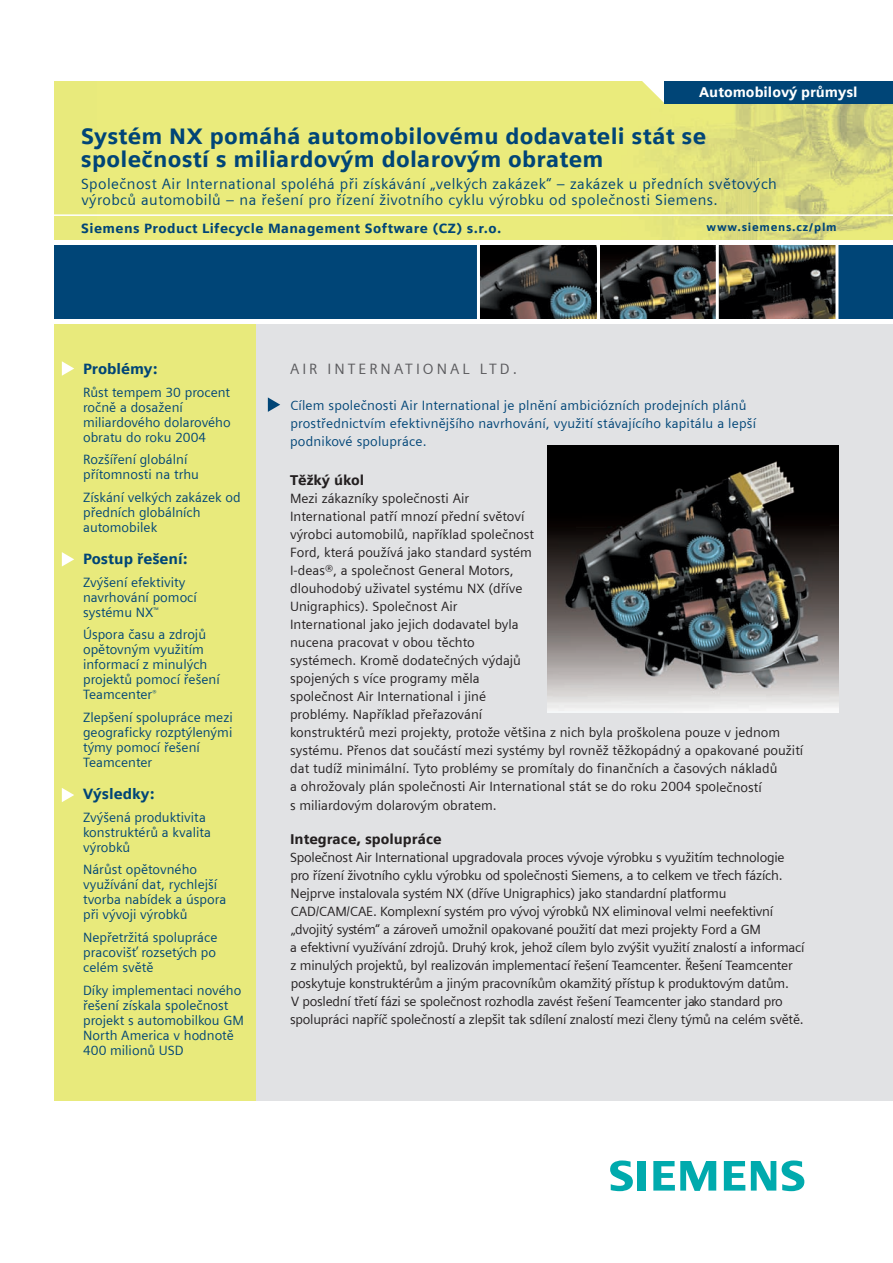
<style>
.page{position:relative;width:893px;height:1263px;background:#fff}
.page>*{position:absolute;margin:0;border:0;box-sizing:border-box;transform-origin:0 0}
.t1{font:900 22.5px/22.5px "Siemens Sans";letter-spacing:.01em;color:#004577}
.t2{font:15px/16.5px "Siemens Sans";letter-spacing:.03em;color:#004577}
.t3{font:900 15px "Siemens Sans";color:#004577}
.t4{font:15px "Siemens Sans";letter-spacing:.2em;color:#5a5a5d}
.t5{font:900 14.25px "Siemens Sans";color:#231f20}
.t6{font:900 14.25px "Siemens Sans";color:#fff}
.t7{font:13.5px/18px "Siemens Sans";letter-spacing:-.015em;color:#231f20}
.t8{font:13.5px/15px "Siemens Sans";color:#004577}
.t9{font:900 13.5px "Siemens Sans";letter-spacing:.03em;color:#004577}
.t10{font:900 11.25px "Siemens Sans";letter-spacing:.065em;color:#004577}
</style>
<div class="page">
<div style="left:54px;top:320px;width:839px;height:780px;background:#e1e2e4"></div>
<div style="left:54px;top:81px;width:839px;height:161px;background:#e8ea7c"></div>
<img style="left:662px;top:103px;width:231px;height:137px">
<div style="left:54px;top:243px;width:452px;height:79px;background:#004577"></div>
<div style="left:837px;top:243px;width:56px;height:79px;background:#004577"></div>
<img style="left:479px;top:245px;width:359px;height:79px">
<svg style="left:642px;top:81px;width:22px;height:22px"></svg>
<div style="left:664px;top:81px;width:229px;height:22px;background:#004577"></div>
<hr style="left:52px;top:214px;width:841px;height:2px;background:#fff">
<div style="left:53px;top:240px;width:840px;height:5px;background:#fff"></div>
<div style="left:54px;top:322px;width:201px;height:778px;background:#e8ea7c"></div>
<hr style="left:477px;top:241px;width:3px;height:80px;background:#fff">
<hr style="left:597px;top:241px;width:3px;height:80px;background:#fff">
<hr style="left:716px;top:241px;width:3px;height:80px;background:#fff">
<hr style="left:835px;top:241px;width:3px;height:80px;background:#fff">
<svg style="left:62px;top:361px;width:12px;height:15px"></svg>
<svg style="left:62px;top:552px;width:12px;height:14px"></svg>
<svg style="left:62px;top:788px;width:12px;height:14px"></svg>
<hr style="left:53px;top:319px;width:840px;height:4px;background:#fff">
<svg style="left:610px;top:1160px;width:23px;height:31px"></svg>
<div style="left:637px;top:1161px;width:9px;height:29px;background:#00aaad"></div>
<svg style="left:653px;top:1161px;width:63px;height:30px"></svg>
<svg style="left:724px;top:1161px;width:21px;height:29px"></svg>
<svg style="left:751px;top:1161px;width:25px;height:29px"></svg>
<svg style="left:782px;top:1160px;width:22px;height:31px"></svg>
<svg style="left:268px;top:397px;width:12px;height:15px"></svg>
<img style="left:548px;top:446px;width:290px;height:267px">
<p class="t6" style="left:699px;top:84px;width:160px">Automobilový průmysl</p>
<h1 class="t1" style="left:81px;top:125px;width:627px">Systém NX pomáhá automobilovému dodavateli stát se společností s miliardovým dolarovým obratem</h1>
<p class="t2" style="left:81px;top:175px;width:697px">Společnost Air International spoléhá při získávání „velkých zakázek“ – zakázek u předních světových výrobců automobilů – na řešení pro řízení životního cyklu výrobku od společnosti Siemens.</p>
<p class="t10" style="left:707px;top:221px;width:132px">www.siemens.cz/plm</p>
<p class="t9" style="left:81px;top:221px;width:422px">Siemens Product Lifecycle Management Software (CZ) s.r.o.</p>
<p class="t3" style="left:83px;top:360px;width:76px">Problémy:</p>
<p class="t8" style="left:83px;top:385px;width:149px">Růst tempem 30 procent ročně a dosažení miliardového dolarového obratu do roku 2004</p>
<p class="t8" style="left:83px;top:452px;width:117px">Rozšíření globální přítomnosti na trhu</p>
<p class="t8" style="left:83px;top:490px;width:159px">Získání velkých zakázek od předních globálních automobilek</p>
<p class="t3" style="left:83px;top:550px;width:106px">Postup řešení:</p>
<p class="t8" style="left:83px;top:575px;width:115px">Zvýšení efektivity navrhování pomocí systému NX<sup>™</sup></p>
<p class="t8" style="left:83px;top:627px;width:138px">Úspora času a zdrojů opětovným využitím informací z minulých projektů pomocí řešení<br>Teamcenter<sup>®</sup></p>
<p class="t8" style="left:83px;top:710px;width:151px">Zlepšení spolupráce mezi geograficky rozptýlenými týmy pomocí řešení<br>Teamcenter</p>
<p class="t3" style="left:83px;top:785px;width:73px">Výsledky:</p>
<p class="t8" style="left:83px;top:810px;width:130px">Zvýšená produktivita konstruktérů a kvalita výrobků</p>
<p class="t8" style="left:83px;top:862px;width:145px">Nárůst opětovného využívání dat, rychlejší tvorba nabídek a úspora při vývoji výrobků</p>
<p class="t8" style="left:83px;top:930px;width:136px;text-align:justify">Nepřetržitá spolupráce pracovišť rozsetých po celém světě</p>
<p class="t8" style="left:83px;top:982px;width:162px">Díky implementaci nového řešení získala společnost projekt s automobilkou GM<br>North America v hodnotě<br>400 milionů USD</p>
<p class="t4" style="left:290px;top:361px;width:228px">AIR INTERNATIONAL LTD.</p>
<p class="t8" style="left:290px;top:396px;width:467px;line-height:18px">Cílem společnosti Air International je plnění ambiciózních prodejních plánů prostřednictvím efektivnějšího navrhování, využití stávajícího kapitálu a lepší podnikové spolupráce.</p>
<p class="t5" style="left:290px;top:472px;width:76px">Těžký úkol</p>
<p class="t7" style="left:290px;top:490px;width:515px">Mezi zákazníky společnosti Air<br>International patří mnozí přední světoví<br>výrobci automobilů, například společnost<br>Ford, která používá jako standard systém<br>I-deas®, a společnost General Motors,<br>dlouhodobý uživatel systému NX (dříve<br>Unigraphics). Společnost Air<br>International jako jejich dodavatel byla<br>nucena pracovat v obou těchto<br>systémech. Kromě dodatečných výdajů<br>spojených s více programy měla<br>společnost Air International i jiné<br>problémy. Například přeřazování<br>konstruktérů mezi projekty, protože většina z nich byla proškolena pouze v jednom systému. Přenos dat součástí mezi systémy byl rovněž těžkopádný a opakované použití dat tudíž minimální. Tyto problémy se promítaly do finančních a časových nákladů<br>a ohrožovaly plán společnosti Air International stát se do roku 2004 společností<br>s miliardovým dolarovým obratem.</p>
<p class="t5" style="left:290px;top:830px;width:153px">Integrace, spolupráce</p>
<p class="t7" style="left:290px;top:848px;width:516px">Společnost Air International upgradovala proces vývoje výrobku s využitím technologie pro řízení životního cyklu výrobku od společnosti Siemens, a to celkem ve třech fázích.<br>Nejprve instalovala systém NX (dříve Unigraphics) jako standardní platformu CAD/CAM/CAE. Komplexní systém pro vývoj výrobků NX eliminoval velmi neefektivní „dvojitý systém“ a zároveň umožnil opakované použití dat mezi projekty Ford a GM<br>a efektivní využívání zdrojů. Druhý krok, jehož cílem bylo zvýšit využití znalostí a informací z minulých projektů, byl realizován implementací řešení Teamcenter. Řešení Teamcenter poskytuje konstruktérům a jiným pracovníkům okamžitý přístup k produktovým datům.<br>V poslední třetí fázi se společnost rozhodla zavést řešení Teamcenter jako standard pro spolupráci napříč společností a zlepšit tak sdílení znalostí mezi členy týmů na celém světě.</p>
</div>
